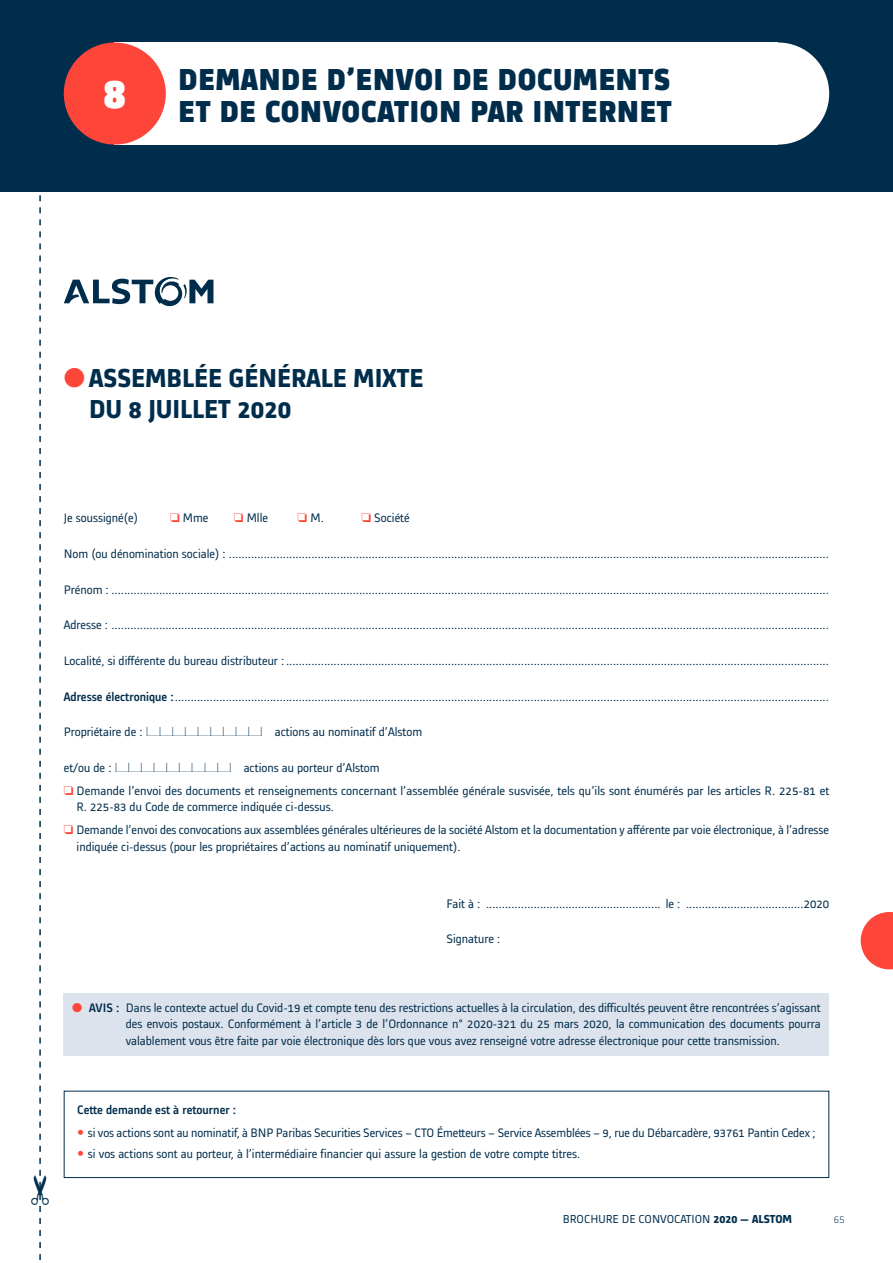
<style>
.page{position:relative;width:893px;height:1263px;background:#fff}
.page>*{position:absolute;margin:0;border:0;box-sizing:border-box;transform-origin:0 0}
.t1{font:900 46.35px "Alstom";color:#fff}
.t2{font:900 31.5px/31.5px "Alstom";letter-spacing:.025em;color:#002d4c}
.t3{font:700 27px/31px "Alstom";color:#002d4c}
.t4{font:12.75px/23px "Alstom";color:#002d4c}
.t5{font:500 12.75px "Alstom";color:#002d4c}
.t6{font:12px "Alstom";color:#002d4c}
.t7{font:300 11.1px "Alstom";color:#002d4c}
.s1{color:#fd4539}
.s2{font-family:"Helvetica Neue LT Std";font-weight:200;font-stretch:expanded}
.s3{font-weight:500}
.s4{font-weight:700}
</style>
<div class="page">
<div style="left:0;top:0;width:893px;height:191px;background:#002d4c"></div>
<div style="left:122px;top:43px;width:649px;height:102px;background:#fff"></div>
<div style="left:64px;top:43px;width:102px;height:102px;background:#fd4539;border-radius:50%"></div>
<div style="left:727px;top:43px;width:102px;height:102px;background:#fff;border-radius:50%"></div>
<svg style="left:861px;top:912px;width:32px;height:57px"></svg>
<svg style="left:64px;top:277px;width:149px;height:29px"></svg>
<div style="left:64px;top:1091px;width:765px;height:87px;border:1px solid #002d4c"></div>
<div style="left:64px;top:993px;width:765px;height:63px;background:#dde3ed"></div>
<svg style="left:31px;top:191px;width:18px;height:1070px"></svg>
<h1 class="t1" style="left:103px;top:60px;width:25px">8</h1>
<h2 class="t2" style="left:179px;top:62px;width:495px">DEMANDE D’ENVOI DE DOCUMENTS<br>ET DE CONVOCATION PAR INTERNET</h2>
<h3 class="t3" style="left:89px;top:361px;width:336px;text-indent:-26px"><span class="s1">●</span>ASSEMBLÉE GÉNÉRALE MIXTE<br>DU 8 JUILLET 2020</h3>
<p class="t4" style="left:64px;top:506px;width:76px">Je soussigné(e)</p>
<p class="t4" style="left:170px;top:506px;width:40px"><span class="s1">❏</span> Mme</p>
<p class="t4" style="left:234px;top:506px;width:36px"><span class="s1">❏</span> Mlle</p>
<p class="t4" style="left:298px;top:506px;width:28px"><span class="s1">❏</span> M.</p>
<p class="t4" style="left:361px;top:506px;width:50px"><span class="s1">❏</span> Société</p>
<p class="t4" style="left:64px;top:541px;width:767px">Nom (ou dénomination sociale) : .............................................................................................................................................................................................</p>
<p class="t4" style="left:64px;top:577px;width:767px">Prénom : ..................................................................................................................................................................................................................................</p>
<p class="t4" style="left:64px;top:613px;width:767px">Adresse : ..................................................................................................................................................................................................................................</p>
<p class="t4" style="left:64px;top:648px;width:767px">Localité, si différente du bureau distributeur : ...........................................................................................................................................................................</p>
<p class="t5" style="left:64px;top:688px;width:111px">Adresse électronique :</p>
<p class="t4" style="left:64px;top:719px;width:360px">Propriétaire de : <span class="s2">LLLLLLLLLI</span> actions au nominatif d’Alstom</p>
<p class="t4" style="left:64px;top:755px;width:767px">et/ou de : <span class="s2">LLLLLLLLLI</span> actions au porteur d’Alstom<br><span class="s1">❏</span> Demande l’envoi des documents et renseignements concernant l’assemblée générale susvisée, tels qu’ils sont énumérés par les articles R. 225-81 et</p>
<p class="t4" style="left:64px;top:795px;width:767px;text-indent:13px">R. 225-83 du Code de commerce indiquée ci-dessus.<br><span class="s1">❏</span> Demande l’envoi des convocations aux assemblées générales ultérieures de la société Alstom et la documentation y afférente par voie électronique, à l’adresse</p>
<p class="t4" style="left:77px;top:834px;width:385px">indiquée ci-dessus (pour les propriétaires d’actions au nominatif uniquement).</p>
<p class="t4" style="left:446px;top:891px;width:235px">Fait à : ....................................................... le :</p>
<p class="t4" style="left:804px;top:891px;width:27px">2020</p>
<p class="t4" style="left:446px;top:926px;width:55px">Signature :</p>
<p class="t4" style="left:126px;top:998px;width:696px;line-height:16.5px;text-align:justify;text-indent:-54px"><span class="s1">●</span> <span class="s3">AVIS :</span> Dans le contexte actuel du Covid-19 et compte tenu des restrictions actuelles à la circulation, des difficultés peuvent être rencontrées s’agissant des envois postaux. Conformément à l’article 3 de l’Ordonnance n° 2020-321 du 25 mars 2020, la communication des documents pourra valablement vous être faite par voie électronique dès lors que vous avez renseigné votre adresse électronique pour cette transmission.</p>
<p class="t5" style="left:77px;top:1101px;width:160px">Cette demande est à retourner :</p>
<p class="t4" style="left:88px;top:1122px;width:729px;line-height:20.7px">si vos actions sont au nominatif, à BNP Paribas Securities Services – CTO Émetteurs – Service Assemblées – 9, rue du Débarcadère, 93761 Pantin Cedex ; si vos actions sont au porteur, à l’intermédiaire financier qui assure la gestion de votre compte titres.</p>
<p class="t6" style="left:563px;top:1211px;width:231px">BROCHURE DE CONVOCATION <span class="s4">2020 — ALSTOM</span></p>
<p class="t7" style="left:834px;top:1212px;width:13px">65</p>
</div>
